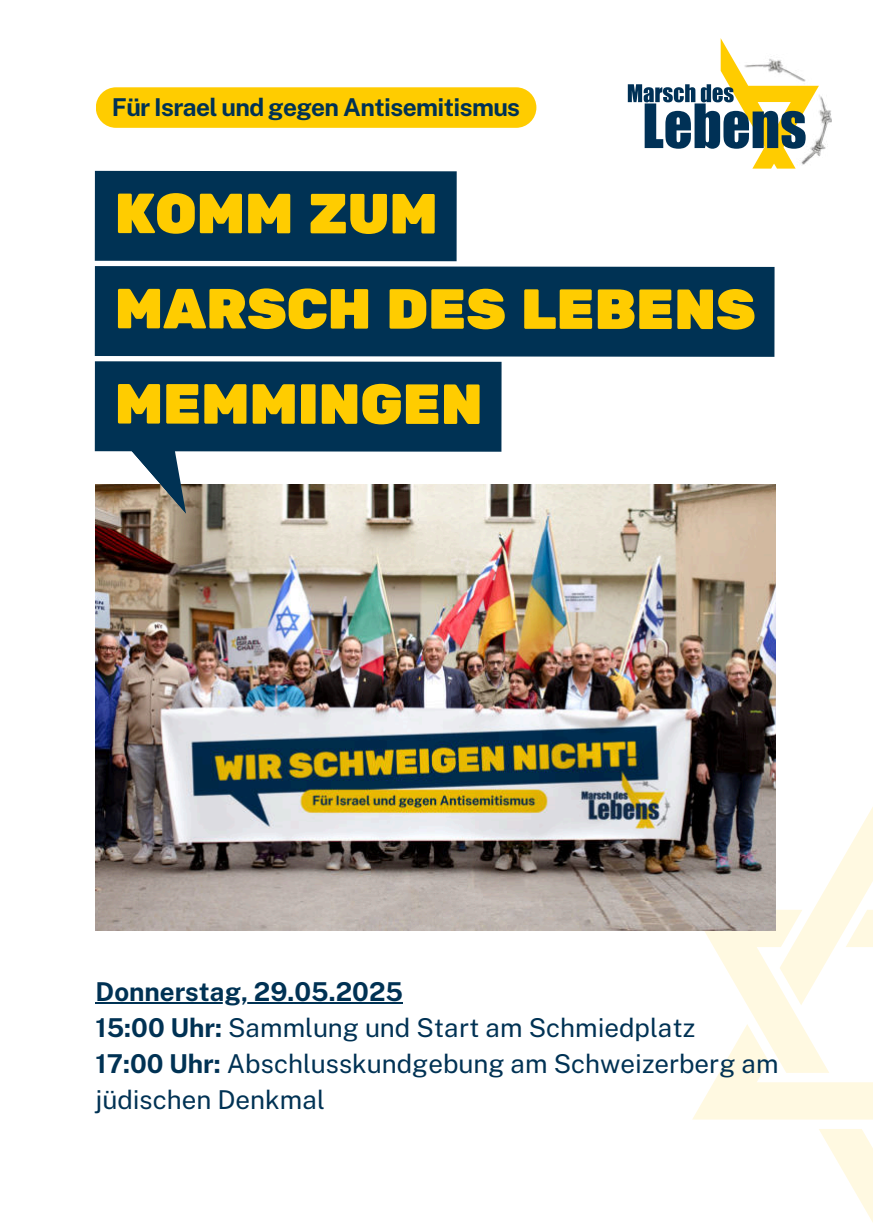
<style>
.page{position:relative;width:873px;height:1224px;background:#fff}
.page>*{position:absolute;margin:0;border:0;box-sizing:border-box;transform-origin:0 0}
.t1{font:56.4px "Rubik One";letter-spacing:-.02em;color:#fc0}
.t2{font:26px/36px "Public Sans";color:#003254}
.t3{font:700 24.6px "Public Sans";letter-spacing:-.025em;color:#003254}
.s1{font-weight:700}
</style>
<div class="page">
<svg style="left:692px;top:805px;width:181px;height:417px"></svg>
<img style="left:96px;top:484px;width:679px;height:447px">
<img style="left:628px;top:38px;width:204px;height:129px">
<svg style="left:131px;top:452px;width:55px;height:62px"></svg>
<div style="left:96px;top:87px;width:440px;height:41px;background:#fc0;border-radius:20px"></div>
<hr style="left:96px;top:1002px;width:307px;height:2px;background:#003254">
<div style="left:95px;top:266px;width:680px;height:91px;background:#003254"></div>
<div style="left:95px;top:171px;width:362px;height:90px;background:#003254"></div>
<div style="left:95px;top:361px;width:407px;height:91px;background:#003254"></div>
<p class="t3" style="left:112px;top:89px;width:410px">Für Israel und gegen Antisemitismus</p>
<h1 class="t1" style="left:114px;top:181px;width:326px">KOMM ZUM</h1>
<h1 class="t1" style="left:114px;top:276px;width:644px">MARSCH DES LEBENS</h1>
<h1 class="t1" style="left:114px;top:371px;width:371px">MEMMINGEN</h1>
<p class="t2" style="left:96px;top:972px;width:684px"><span class="s1">Donnerstag, 29.05.2025<br>15:00 Uhr:</span> Sammlung und Start am Schmiedplatz<br><span class="s1">17:00 Uhr:</span> Abschlusskundgebung am Schweizerberg am jüdischen Denkmal</p>
</div>
